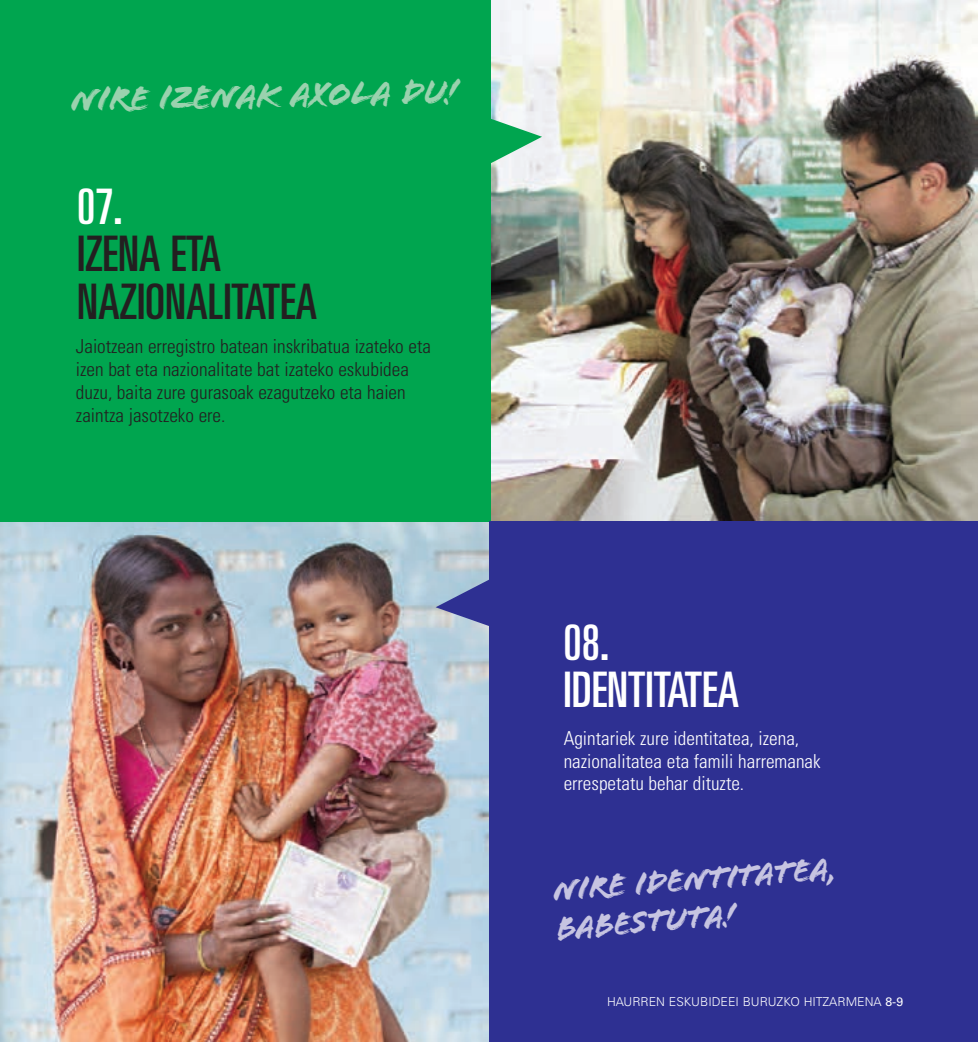
<style>
.page{position:relative;width:978px;height:1042px;background:#fff}
.page>*{position:absolute;margin:0;border:0;box-sizing:border-box;transform-origin:0 0}
.t1{font:ultra-condensed 49px/47.2px "Univers";color:#231f20}
.t2{font:ultra-condensed 49px/47.2px "Univers";color:#fff}
.t3{font:35.7px "Flood";color:#9ad2ae}
.t4{font:33.25px/38.9px "Flood";color:#c6c4e1}
.t5{font:300 condensed 19.25px/22.8px "Univers";color:#231f20}
.t6{font:300 condensed 19.25px/22.8px "Univers";color:#fff}
.t7{font:300 12.25px "Univers";color:#fff}
.s1{font-weight:400}
</style>
<div class="page">
<img style="left:0;top:521px;width:489px;height:521px">
<img style="left:490px;top:0;width:487px;height:521px">
<div style="left:0;top:0;width:490px;height:521px;background:#00a54f"></div>
<div style="left:489px;top:521px;width:488px;height:521px;background:#2e3092"></div>
<svg style="left:490px;top:116px;width:52px;height:50px"></svg>
<svg style="left:435px;top:578px;width:54px;height:49px;background:#7783b7"></svg>
<h2 class="t3" style="left:71px;top:76px;width:389px;rotate:-1deg">Nire izenak axola du!</h2>
<h1 class="t2" style="left:77px;top:187px;width:47px">07.</h1>
<h1 class="t1" style="left:77px;top:234px;width:241px">IZENA ETA<br>NAZIONALITATEA</h1>
<p class="t5" style="left:76px;top:337px;width:356px">Jaiotzean erregistro batean inskribatua izateko eta izen bat eta nazionalitate bat izateko eskubidea duzu, baita zure gurasoak ezagutzeko eta haien zaintza jasotzeko ere.</p>
<h1 class="t2" style="left:563px;top:623px;width:177px">08.<br>IDENTITATEA</h1>
<p class="t6" style="left:563px;top:728px;width:258px">Agintariek zure identitatea, izena, nazionalitatea eta famili harremanak errespetatu behar dituzte.</p>
<h3 class="t4" style="left:551px;top:868px;width:285px;rotate:-4deg">Nire identitatea, babestuta!</h3>
<p class="t7" style="left:607px;top:997px;width:297px">HAURREN ESKUBIDEEI BURUZKO HITZARMENA <span class="s1">8-9</span></p>
</div>
